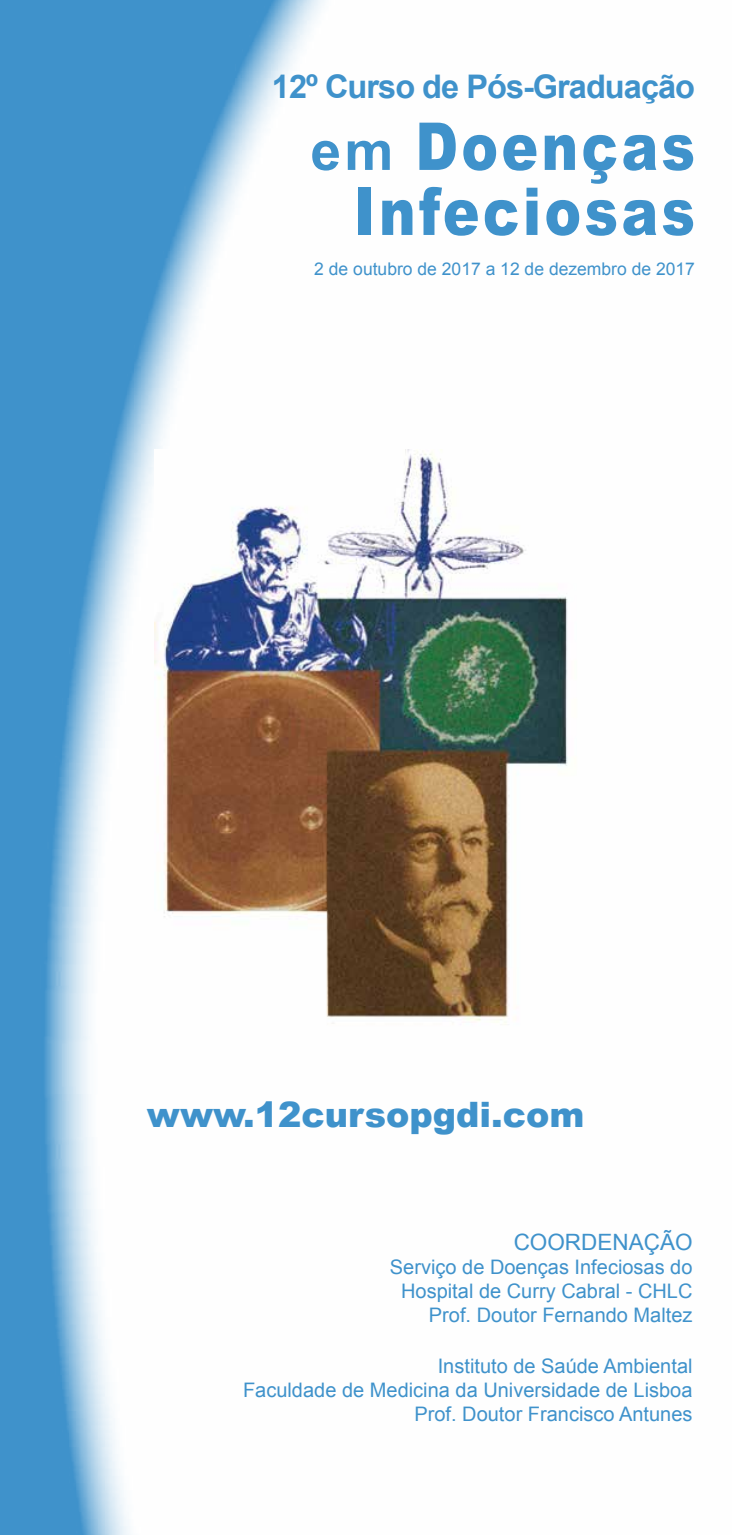
<style>
.page{position:relative;width:732px;height:1535px;background:#fff}
.page>*{position:absolute;margin:0;border:0;box-sizing:border-box;transform-origin:0 0}
.t1{font:900 66px/65px "Arial";letter-spacing:.06em;color:#3f92cb;text-align:right;scale:.83 1}
.t2{font:900 35px "Arial";color:#3f92cb}
.t3{font:700 32.5px "Arial";letter-spacing:-.03em;color:#3f92cb}
.t4{font:22.5px "Arial";color:#3f92cb}
.t5{font:20px/24px "Arial";color:#3f92cb;text-align:right}
.t6{font:17.5px "Arial";color:#3f92cb}
.s1{font-weight:700;font-size:55px}
</style>
<div class="page">
<div style="left:0;top:0;width:731px;height:1534px;background:#3f92cb"></div>
<div style="left:469px;top:0;width:262px;height:1242px;background:#fefefe"></div>
<div style="left:383px;top:0;width:86px;height:1534px;background:#fefefe"></div>
<div style="left:296px;top:0;width:87px;height:1534px;background:#fefefe"></div>
<img style="left:210px;top:0;width:86px;height:1534px">
<img style="left:122px;top:143px;width:88px;height:1391px">
<img style="left:45px;top:419px;width:77px;height:1115px">
<div style="left:467px;top:1242px;width:264px;height:292px;background:#fefefe"></div>
<img style="left:154px;top:449px;width:423px;height:586px">
<h3 class="t3" style="left:272px;top:65px;width:424px">12º Curso de Pós-Graduação</h3>
<h1 class="t1" style="left:310px;top:112px;width:464px"><span class="s1">em</span> Doenças<br>Infeciosas</h1>
<p class="t6" style="left:314px;top:257px;width:382px">2 de outubro de 2017 a 12 de dezembro de 2017</p>
<h2 class="t2" style="left:147px;top:1088px;width:439px">www.12cursopgdi.com</h2>
<p class="t4" style="left:513px;top:1227px;width:180px">COORDENAÇÃO</p>
<p class="t5" style="left:390px;top:1254px;width:304px">Serviço de Doenças Infeciosas do<br>Hospital de Curry Cabral - CHLC<br>Prof. Doutor Fernando Maltez</p>
<p class="t5" style="left:243px;top:1353px;width:451px">Instituto de Saúde Ambiental<br>Faculdade de Medicina da Universidade de Lisboa<br>Prof. Doutor Francisco Antunes</p>
</div>
